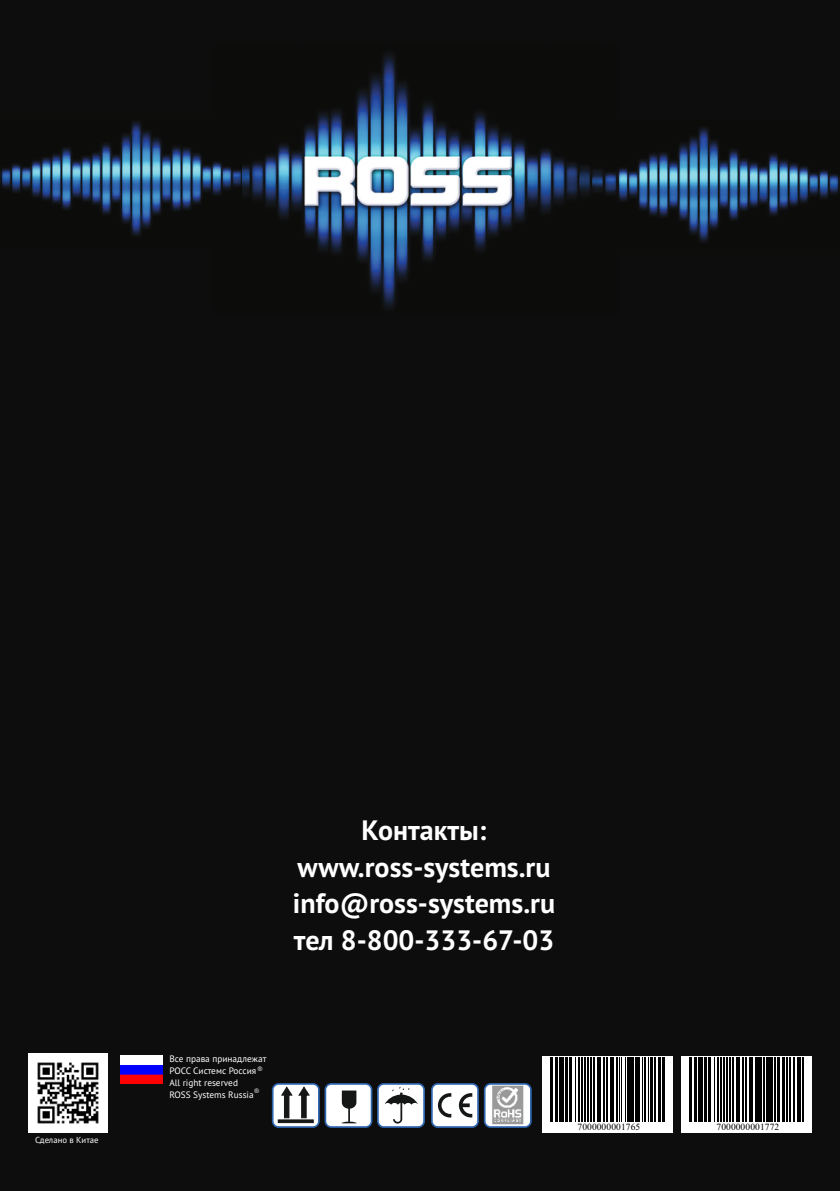
<style>
.page{position:relative;width:840px;height:1191px;background:#fff}
.page>*{position:absolute;margin:0;border:0;box-sizing:border-box;transform-origin:0 0}
.t1{font:700 28px/36.4px "PT Sans";color:#fff;text-align:center}
.t2{font:9.4px/12.2px "PT Sans";color:#fff}
.t3{font:9.4px "Times New Roman";letter-spacing:.01em;color:#000}
.t4{font:8.8px "PT Sans";color:#fff}
.t5{font:6.2px "Arial";color:#fff}
</style>
<div class="page">
<div style="left:0;top:0;width:839px;height:1191px;background:#0c0d0c"></div>
<img style="left:617px;top:127px;width:222px;height:115px">
<img style="left:241px;top:54px;width:376px;height:255px">
<img style="left:0;top:121px;width:241px;height:115px">
<img style="left:28px;top:1053px;width:79px;height:79px">
<svg style="left:272px;top:1083px;width:47px;height:44px"></svg>
<div style="left:324px;top:1083px;width:48px;height:44px;background:#fff;border:2px solid #2d66af;border-radius:6px"></div>
<div style="left:377px;top:1083px;width:47px;height:44px;background:#fff;border:2px solid #2d66af;border-radius:6px"></div>
<div style="left:431px;top:1083px;width:47px;height:44px;background:#fff;border:2px solid #2d66af;border-radius:6px"></div>
<div style="left:483px;top:1083px;width:48px;height:44px;background:#fff;border:2px solid #2d66af;border-radius:6px"></div>
<svg style="left:278px;top:1086px;width:35px;height:37px"></svg>
<svg style="left:341px;top:1090px;width:15px;height:33px"></svg>
<svg style="left:437px;top:1093px;width:14px;height:24px"></svg>
<svg style="left:458px;top:1093px;width:14px;height:24px"></svg>
<img style="left:490px;top:1085px;width:36px;height:39px">
<svg style="left:384px;top:1086px;width:34px;height:37px"></svg>
<div style="left:120px;top:1074px;width:43px;height:9px;background:#f00"></div>
<div style="left:120px;top:1064px;width:43px;height:10px;background:#00f"></div>
<div style="left:120px;top:1055px;width:43px;height:9px;background:#fff"></div>
<svg style="left:542px;top:1056px;width:130px;height:76px;fill:#fff"></svg>
<hr style="left:549px;top:1056px;width:2px;height:65px;background:#000">
<hr style="left:552px;top:1056px;width:1px;height:65px;background:#000">
<hr style="left:554px;top:1056px;width:3px;height:65px;background:#000">
<hr style="left:559px;top:1056px;width:3px;height:65px;background:#000">
<hr style="left:563px;top:1056px;width:1px;height:65px;background:#000">
<hr style="left:565px;top:1056px;width:2px;height:65px;background:#000">
<hr style="left:568px;top:1056px;width:1px;height:65px;background:#000">
<hr style="left:570px;top:1056px;width:1px;height:65px;background:#000">
<hr style="left:575px;top:1056px;width:1px;height:65px;background:#000">
<hr style="left:578px;top:1056px;width:1px;height:65px;background:#000">
<hr style="left:580px;top:1056px;width:2px;height:65px;background:#000">
<hr style="left:584px;top:1056px;width:1px;height:65px;background:#000">
<hr style="left:587px;top:1056px;width:1px;height:65px;background:#000">
<hr style="left:590px;top:1056px;width:1px;height:65px;background:#000">
<hr style="left:593px;top:1056px;width:2px;height:65px;background:#000">
<hr style="left:596px;top:1056px;width:2px;height:65px;background:#000">
<hr style="left:599px;top:1056px;width:2px;height:65px;background:#000">
<hr style="left:602px;top:1056px;width:2px;height:65px;background:#000">
<hr style="left:606px;top:1056px;width:1px;height:65px;background:#000">
<hr style="left:609px;top:1056px;width:2px;height:65px;background:#000">
<hr style="left:612px;top:1056px;width:1px;height:65px;background:#000">
<hr style="left:615px;top:1056px;width:2px;height:65px;background:#000">
<hr style="left:619px;top:1056px;width:1px;height:65px;background:#000">
<hr style="left:621px;top:1056px;width:1px;height:65px;background:#000">
<hr style="left:625px;top:1056px;width:1px;height:65px;background:#000">
<hr style="left:627px;top:1056px;width:3px;height:65px;background:#000">
<hr style="left:631px;top:1056px;width:2px;height:65px;background:#000">
<hr style="left:634px;top:1056px;width:2px;height:65px;background:#000">
<hr style="left:637px;top:1056px;width:2px;height:65px;background:#000">
<hr style="left:641px;top:1056px;width:1px;height:65px;background:#000">
<hr style="left:644px;top:1056px;width:1px;height:65px;background:#000">
<hr style="left:647px;top:1056px;width:1px;height:65px;background:#000">
<hr style="left:650px;top:1056px;width:2px;height:65px;background:#000">
<hr style="left:653px;top:1056px;width:2px;height:65px;background:#000">
<hr style="left:657px;top:1056px;width:3px;height:65px;background:#000">
<hr style="left:661px;top:1056px;width:1px;height:65px;background:#000">
<hr style="left:663px;top:1056px;width:1px;height:65px;background:#000">
<svg style="left:681px;top:1056px;width:130px;height:76px;fill:#fff"></svg>
<hr style="left:688px;top:1056px;width:2px;height:65px;background:#000">
<hr style="left:691px;top:1056px;width:1px;height:65px;background:#000">
<hr style="left:693px;top:1056px;width:3px;height:65px;background:#000">
<svg style="left:697px;top:1056px;width:4px;height:65px"></svg>
<hr style="left:702px;top:1056px;width:1px;height:65px;background:#000">
<hr style="left:703px;top:1056px;width:3px;height:65px;background:#000">
<hr style="left:707px;top:1056px;width:1px;height:65px;background:#000">
<hr style="left:709px;top:1056px;width:1px;height:65px;background:#000">
<hr style="left:714px;top:1056px;width:1px;height:65px;background:#000">
<hr style="left:716px;top:1056px;width:2px;height:65px;background:#000">
<hr style="left:719px;top:1056px;width:1px;height:65px;background:#000">
<hr style="left:722px;top:1056px;width:2px;height:65px;background:#000">
<hr style="left:726px;top:1056px;width:1px;height:65px;background:#000">
<hr style="left:728px;top:1056px;width:2px;height:65px;background:#000">
<hr style="left:732px;top:1056px;width:1px;height:65px;background:#000">
<hr style="left:735px;top:1056px;width:2px;height:65px;background:#000">
<hr style="left:738px;top:1056px;width:1px;height:65px;background:#000">
<hr style="left:741px;top:1056px;width:2px;height:65px;background:#000">
<hr style="left:745px;top:1056px;width:1px;height:65px;background:#000">
<hr style="left:748px;top:1056px;width:2px;height:65px;background:#000">
<hr style="left:751px;top:1056px;width:1px;height:65px;background:#000">
<hr style="left:754px;top:1056px;width:3px;height:65px;background:#000">
<hr style="left:759px;top:1056px;width:2px;height:65px;background:#000">
<hr style="left:762px;top:1056px;width:1px;height:65px;background:#000">
<hr style="left:764px;top:1056px;width:1px;height:65px;background:#000">
<svg style="left:765px;top:1056px;width:4px;height:65px"></svg>
<hr style="left:770px;top:1056px;width:2px;height:65px;background:#000">
<hr style="left:773px;top:1056px;width:2px;height:65px;background:#000">
<hr style="left:777px;top:1056px;width:2px;height:65px;background:#000">
<hr style="left:781px;top:1056px;width:1px;height:65px;background:#000">
<hr style="left:783px;top:1056px;width:1px;height:65px;background:#000">
<hr style="left:785px;top:1056px;width:2px;height:65px;background:#000">
<hr style="left:789px;top:1056px;width:1px;height:65px;background:#000">
<hr style="left:792px;top:1056px;width:2px;height:65px;background:#000">
<hr style="left:796px;top:1056px;width:3px;height:65px;background:#000">
<hr style="left:800px;top:1056px;width:1px;height:65px;background:#000">
<hr style="left:801px;top:1056px;width:2px;height:65px;background:#000">
<p class="t4" style="left:35px;top:1136px;width:65px">Сделано в Китае</p>
<h1 class="t1" style="left:293px;top:814px;width:263px">Контакты: www.ross-systems.ru info@ross-systems.ru тел 8-800-333-67-03</h1>
<p class="t2" style="left:169px;top:1053px;width:98px">Все права принадлежат<br>РОСС Системс Россия<br>All right reserved<br>ROSS Systems Russia</p>
<p class="t5" style="left:258px;top:1066px;width:6px">®</p>
<p class="t5" style="left:254px;top:1088px;width:6px">®</p>
<p class="t3" style="left:577px;top:1123px;width:64px">7000000001765</p>
<p class="t3" style="left:716px;top:1123px;width:64px">7000000001772</p>
</div>
